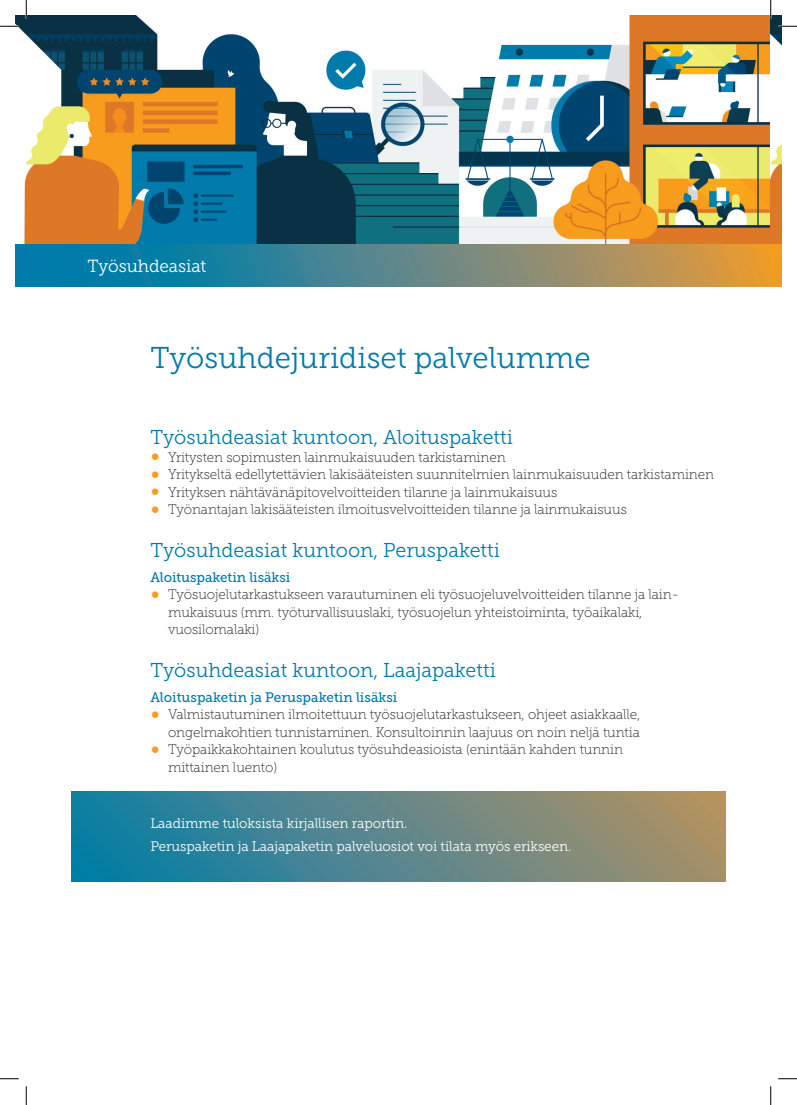
<style>
.page{position:relative;width:797px;height:1105px;background:#fff}
.page>*{position:absolute;margin:0;border:0;box-sizing:border-box;transform-origin:0 0}
.t1{font:30px "Museo Slab 300";color:#007bac}
.t2{font:20px "Museo Slab 300";color:#007bac}
.t3{font:17.5px "Museo Slab 300";letter-spacing:-.005em;color:#fff}
.t4{font:13.75px/17.5px "Museo Slab 100";letter-spacing:-.005em;color:#231f20}
.t5{font:13.75px/22.5px "Museo Slab 300";letter-spacing:-.005em;color:#fff}
.t6{font:13.75px "Museo Slab 500";letter-spacing:-.005em;color:#007bac}
.s1{font-size:25px;color:#f89c1c}
</style>
<div class="page">
<img style="left:16px;top:16px;width:765px;height:228px">
<svg style="left:71px;top:791px;width:654px;height:90px;background:#5c8787"></svg>
<svg style="left:16px;top:244px;width:754px;height:43px;background:#5f8781"></svg>
<div style="left:770px;top:244px;width:11px;height:43px;background:#f19c22"></div>
<svg style="left:0;top:25px;width:19px;height:2px"></svg>
<svg style="left:778px;top:25px;width:19px;height:2px"></svg>
<svg style="left:0;top:1078px;width:19px;height:1px"></svg>
<svg style="left:778px;top:1078px;width:19px;height:1px"></svg>
<svg style="left:25px;top:0;width:2px;height:19px"></svg>
<svg style="left:25px;top:1086px;width:2px;height:19px"></svg>
<svg style="left:770px;top:0;width:1px;height:19px"></svg>
<svg style="left:770px;top:1086px;width:1px;height:19px"></svg>
<p class="t3" style="left:87px;top:256px;width:120px">Työsuhdeasiat</p>
<h1 class="t1" style="left:150px;top:341px;width:442px">Työsuhdejuridiset palvelumme</h1>
<h2 class="t2" style="left:150px;top:426px;width:364px">Työsuhdeasiat kuntoon, Aloituspaketti</h2>
<p class="t4" style="left:150px;top:448px;width:357px"><span class="s1">•</span> Yritysten sopimusten lainmukaisuuden tarkistaminen</p>
<p class="t4" style="left:150px;top:466px;width:565px"><span class="s1">•</span> Yritykseltä edellytettävien lakisääteisten suunnitelmien lainmukaisuuden tarkistaminen</p>
<p class="t4" style="left:150px;top:483px;width:408px"><span class="s1">•</span> Yrityksen nähtävänäpitovelvoitteiden tilanne ja lainmukaisuus</p>
<p class="t4" style="left:150px;top:501px;width:478px"><span class="s1">•</span> Työnantajan lakisääteisten ilmoitusvelvoitteiden tilanne ja lainmukaisuus</p>
<h2 class="t2" style="left:150px;top:539px;width:351px">Työsuhdeasiat kuntoon, Peruspaketti</h2>
<p class="t6" style="left:150px;top:569px;width:141px">Aloituspaketin lisäksi</p>
<p class="t4" style="left:168px;top:586px;width:512px;text-indent:-18px"><span class="s1">•</span> Työsuojelutarkastukseen varautuminen eli työsuojeluvelvoitteiden tilanne ja lain&shy;mukaisuus (mm. työturvallisuuslaki, työsuojelun yhteistoiminta, työaikalaki, vuosilomalaki)</p>
<h2 class="t2" style="left:150px;top:659px;width:347px">Työsuhdeasiat kuntoon, Laajapaketti</h2>
<p class="t6" style="left:150px;top:689px;width:248px">Aloituspaketin ja Peruspaketin lisäksi</p>
<p class="t4" style="left:150px;top:706px;width:491px;text-align:right"><span class="s1">•</span> Valmistautuminen ilmoitettuun työsuojelutarkastukseen, ohjeet asiakkaalle, ongelmakohtien tunnistaminen. Konsultoinnin laajuus on noin neljä tuntia</p>
<p class="t4" style="left:168px;top:741px;width:456px;text-indent:-18px"><span class="s1">•</span> Työpaikkakohtainen koulutus työsuhdeasioista (enintään kahden tunnin mittainen luento)</p>
<p class="t5" style="left:150px;top:812px;width:422px">Laadimme tuloksista kirjallisen raportin.<br>Peruspaketin ja Laajapaketin palveluosiot voi tilata myös erikseen.</p>
</div>
